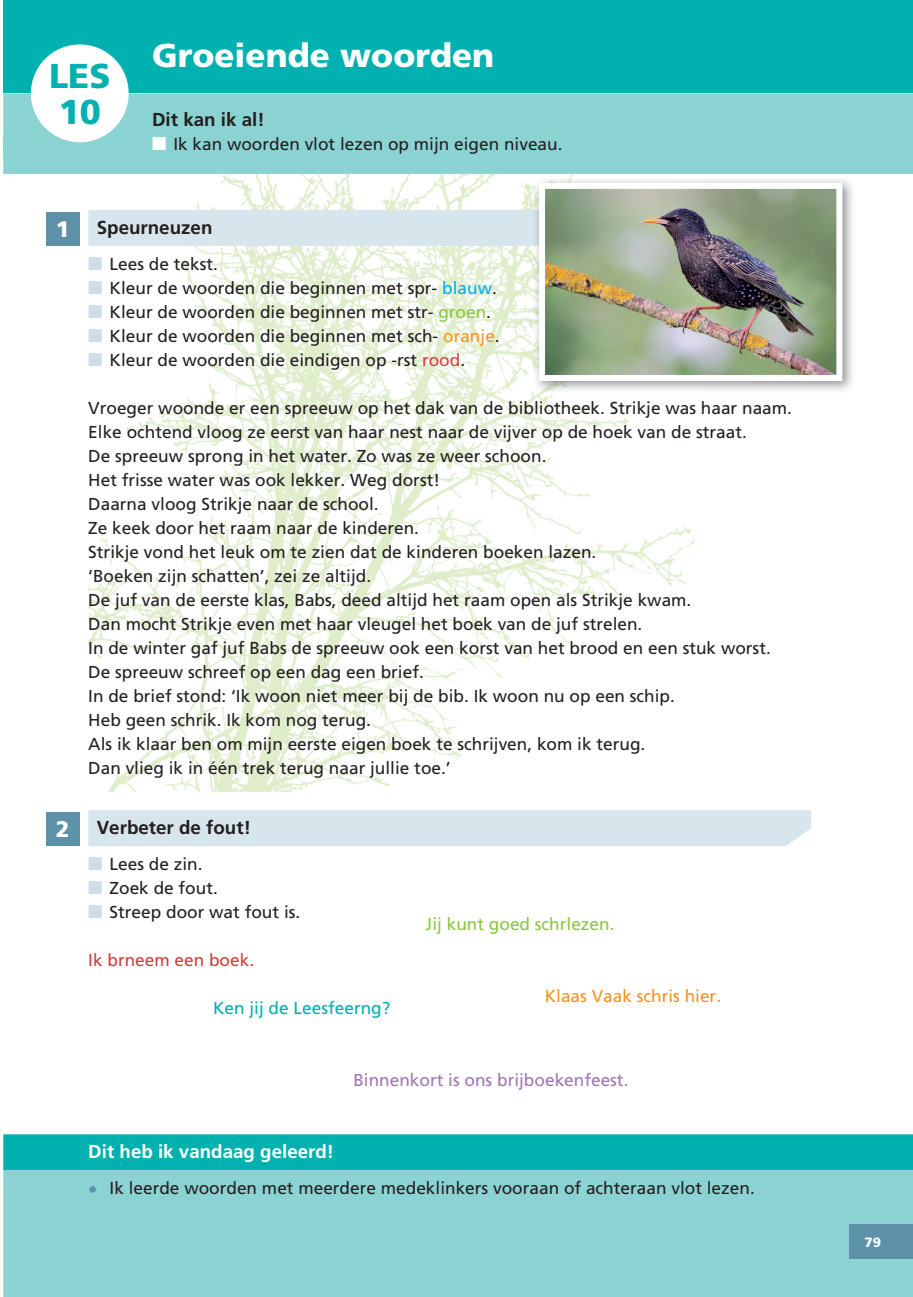
<style>
.page{position:relative;width:913px;height:1297px;background:#fff}
.page>*{position:absolute;margin:0;border:0;box-sizing:border-box;transform-origin:0 0}
.t1{font:900 34.5px/36px "Frutiger LT Std";color:#00b1b0}
.t2{font:900 33px "Frutiger LT Std";color:#fff}
.t3{font:900 22.5px "Frutiger LT Std";color:#fff}
.t4{font:700 18.75px "Frutiger LT Std";color:#231f20}
.t5{font:700 18.75px "Frutiger LT Std";color:#fff}
.t6{font:17.25px/24px "Frutiger LT Std";color:#231f20}
.t7{font:17.25px "Frutiger LT Std";color:#9e76b3}
.t8{font:17.25px "Frutiger LT Std";color:#8bc63e}
.t9{font:17.25px "Frutiger LT Std";color:#f7931d}
.t10{font:17.25px "Frutiger LT Std";color:#00b1b0}
.t11{font:17.25px "Frutiger LT Std";color:#d23f3a}
.t12{font:900 13.5px "Frutiger LT Std";color:#fff}
.s1{color:#fff}
.s2{color:#cddde6}
.s3{color:#00aeef}
.s4{color:#8bc63e}
.s5{color:#f7931d}
.s6{color:#d23f3a}
.s7{font-weight:700;font-size:18.75px;color:#5d91a7}
</style>
<div class="page">
<div style="left:3px;top:0;width:910px;height:93px;background:#00b1b0"></div>
<img style="left:88px;top:174px;width:607px;height:618px">
<div style="left:3px;top:93px;width:910px;height:57px;background:#8bd2d3"></div>
<div style="left:3px;top:150px;width:910px;height:24px;background:#8bd2d3"></div>
<div style="left:88px;top:210px;width:445px;height:36px;background:#d7e5ec"></div>
<div style="left:88px;top:810px;width:723px;height:36px;background:#d7e5ec"></div>
<div style="left:46px;top:212px;width:34px;height:34px;background:#5d91a7"></div>
<div style="left:46px;top:812px;width:34px;height:34px;background:#5d91a7"></div>
<img style="left:533px;top:176px;width:319px;height:217px">
<img style="left:533px;top:210px;width:6px;height:36px">
<img style="left:546px;top:190px;width:289px;height:184px">
<div style="left:539px;top:183px;width:303px;height:198px;border:6px solid #fff"></div>
<div style="left:3px;top:1134px;width:910px;height:36px;background:#00b1b0"></div>
<div style="left:3px;top:1170px;width:910px;height:126px;background:#8bd2d3"></div>
<div style="left:31px;top:44px;width:98px;height:98px;background:#fff;border-radius:50%"></div>
<div style="left:849px;top:1224px;width:64px;height:34px;background:#5d91a7"></div>
<h1 class="t1" style="left:49px;top:58px;width:63px">LES<br>10</h1>
<h2 class="t2" style="left:152px;top:36px;width:344px">Groeiende woorden</h2>
<p class="t4" style="left:152px;top:108px;width:114px">Dit kan ik al!</p>
<p class="t6" style="left:152px;top:132px;width:412px"><span class="s1">■</span> Ik kan woorden vlot lezen op mijn eigen niveau.</p>
<h3 class="t3" style="left:56px;top:215px;width:15px">1</h3>
<h3 class="t3" style="left:56px;top:815px;width:15px">2</h3>
<p class="t4" style="left:97px;top:216px;width:117px">Speurneuzen</p>
<p class="t6" style="left:88px;top:252px;width:131px"><span class="s2">■</span> Lees de tekst.</p>
<p class="t6" style="left:88px;top:276px;width:410px"><span class="s2">■</span> Kleur de woorden die beginnen met spr- <span class="s3">blauw</span>.</p>
<p class="t6" style="left:88px;top:300px;width:404px"><span class="s2">■</span> Kleur de woorden die beginnen met str- <span class="s4">groen</span>.</p>
<p class="t6" style="left:88px;top:324px;width:413px"><span class="s2">■</span> Kleur de woorden die beginnen met sch- <span class="s5">oranje</span>.</p>
<p class="t6" style="left:88px;top:348px;width:378px"><span class="s2">■</span> Kleur de woorden die eindigen op -rst <span class="s6">rood</span>.</p>
<p class="t6" style="left:88px;top:396px;width:705px">Vroeger woonde er een spreeuw op het dak van de bibliotheek. Strikje was haar naam.<br>Elke ochtend vloog ze eerst van haar nest naar de vijver op de hoek van de straat.<br>De spreeuw sprong in het water. Zo was ze weer schoon.<br>Het frisse water was ook lekker. Weg dorst!<br>Daarna vloog Strikje naar de school.<br>Ze keek door het raam naar de kinderen.<br>Strikje vond het leuk om te zien dat de kinderen boeken lazen.<br>‘Boeken zijn schatten’, zei ze altijd.<br>De juf van de eerste klas, Babs, deed altijd het raam open als Strikje kwam.<br>Dan mocht Strikje even met haar vleugel het boek van de juf strelen.<br>In de winter gaf juf Babs de spreeuw ook een korst van het brood en een stuk worst.<br>De spreeuw schreef op een dag een brief.<br>In de brief stond: ‘Ik woon niet meer bij de bib. Ik woon nu op een schip.<br>Heb geen schrik. Ik kom nog terug.<br>Als ik klaar ben om mijn eerste eigen boek te schrijven, kom ik terug.<br>Dan vlieg ik in één trek terug naar jullie toe.’</p>
<p class="t4" style="left:97px;top:816px;width:156px">Verbeter de fout!</p>
<p class="t6" style="left:88px;top:852px;width:116px"><span class="s2">■</span> Lees de zin.</p>
<p class="t6" style="left:88px;top:876px;width:131px"><span class="s2">■</span> Zoek de fout.</p>
<p class="t6" style="left:88px;top:900px;width:214px"><span class="s2">■</span> Streep door wat fout is.</p>
<p class="t11" style="left:88px;top:950px;width:167px">Ik brneem een boek.</p>
<p class="t10" style="left:213px;top:998px;width:179px">Ken jij de Leesfeerng?</p>
<p class="t8" style="left:426px;top:914px;width:190px">Jij kunt goed schrlezen.</p>
<p class="t9" style="left:545px;top:986px;width:178px">Klaas Vaak schris hier.</p>
<p class="t7" style="left:353px;top:1070px;width:277px">Binnenkort is ons brijboekenfeest.</p>
<p class="t5" style="left:88px;top:1140px;width:247px">Dit heb ik vandaag geleerd!</p>
<p class="t6" style="left:88px;top:1176px;width:668px"><span class="s7">•</span> Ik leerde woorden met meerdere medeklinkers vooraan of achteraan vlot lezen.</p>
<p class="t12" style="left:865px;top:1234px;width:18px">79</p>
</div>
